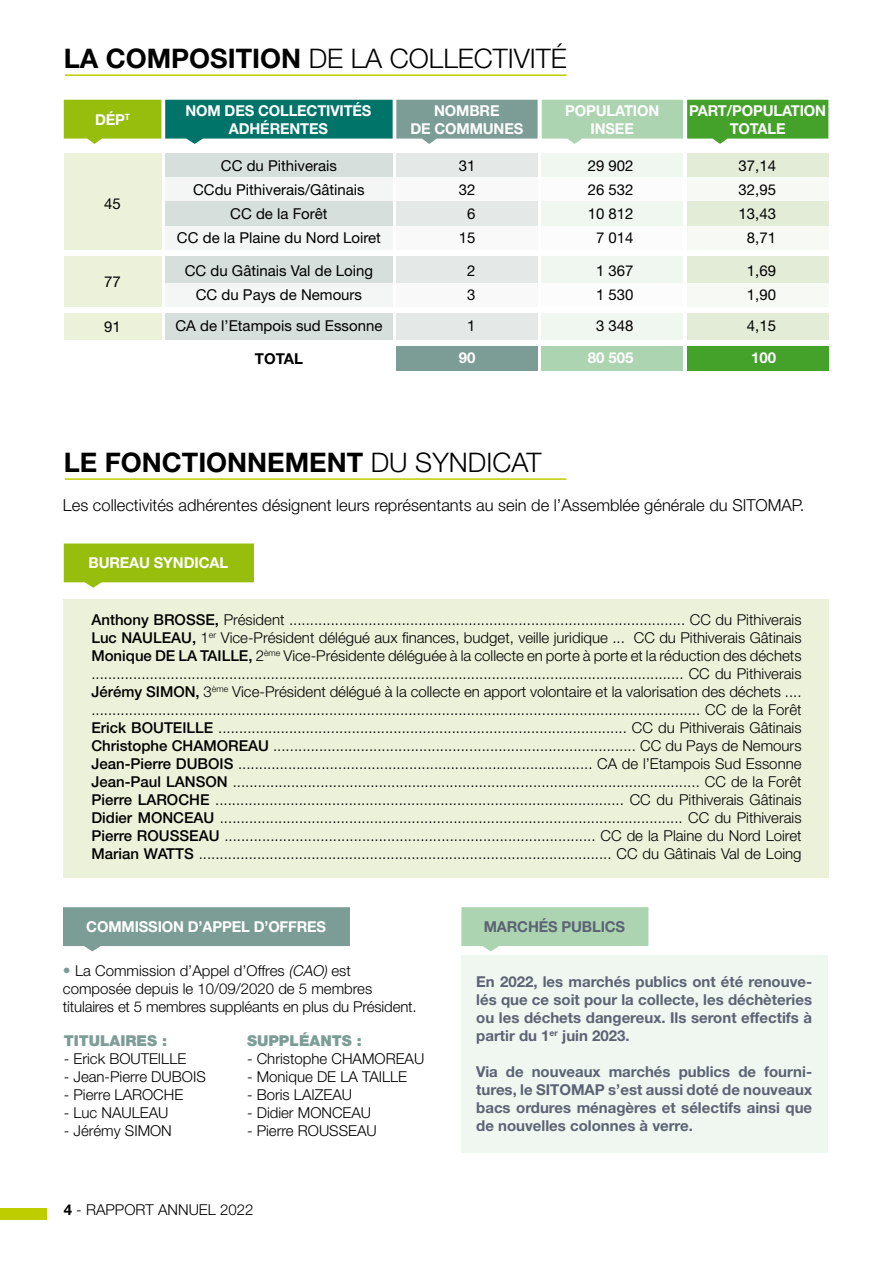
<style>
.page{position:relative;width:893px;height:1263px;background:#fff}
.page>*{position:absolute;margin:0;border:0;box-sizing:border-box;transform-origin:0 0}
.t1{font:300 27px "Helvetica Neue LT";color:#000}
.t2{font:700 27px "Helvetica Neue LT";color:#000}
.t3{font:300 16.5px "Helvetica Neue LT";color:#000}
.t4{font:300 15px/18px "Helvetica Neue LT";color:#000;text-align:justify}
.t5{font:700 15px/18px "Helvetica Neue LT";color:#5c6374;text-align:justify}
.t6{font:15px/24px "Helvetica Neue LT";color:#000;text-align:center}
.t7{font:700 15px/18px "Helvetica Neue LT";letter-spacing:-.01em;color:#fff;text-align:center}
.t8{font:900 15px "Helvetica Neue LT";color:#7c9d95}
.t9{font:700 15px "Helvetica Neue LT";color:#000}
.s1{font-weight:700}
.s2{font-weight:300}
.s3{font-weight:500}
.s4{font-size:15.75px;color:#7c9d95}
.s5{font-style:italic}
</style>
<div class="page">
<div style="left:542px;top:346px;width:141px;height:25px;background:#acd4b1"></div>
<div style="left:687px;top:346px;width:141px;height:25px;background:#44a12a"></div>
<div style="left:396px;top:346px;width:142px;height:25px;background:#7c9d95"></div>
<div style="left:64px;top:153px;width:97px;height:187px;background:#ecf2d9"></div>
<div style="left:165px;top:153px;width:228px;height:187px;background:#d6dfdc"></div>
<div style="left:396px;top:153px;width:142px;height:187px;background:#e4e9e7"></div>
<div style="left:542px;top:153px;width:141px;height:187px;background:#f0f6f0"></div>
<div style="left:687px;top:153px;width:141px;height:187px;background:#e2ecd7"></div>
<div style="left:165px;top:283px;width:692px;height:24px;background:#f7f9f6"></div>
<div style="left:165px;top:177px;width:692px;height:24px;background:#f7f9f6"></div>
<div style="left:165px;top:226px;width:692px;height:24px;background:#f7f9f6"></div>
<svg style="left:64px;top:100px;width:764px;height:44px;background:#6eac7b"></svg>
<div style="left:60px;top:250px;width:782px;height:6px;background:#fff"></div>
<div style="left:55px;top:307px;width:783px;height:6px;background:#fff"></div>
<svg style="left:461px;top:907px;width:187px;height:44px;background:#b5d8b9"></svg>
<div style="left:461px;top:955px;width:367px;height:197px;background:#f0f6f0"></div>
<div style="left:64px;top:599px;width:765px;height:278px;background:#ecf2d9"></div>
<svg style="left:64px;top:543px;width:190px;height:45px;background:#a4c62c"></svg>
<svg style="left:63px;top:907px;width:287px;height:44px;background:#8aa8a0"></svg>
<div style="left:0;top:1208px;width:47px;height:11px;background:#bdcd00"></div>
<hr style="left:65px;top:74px;width:501px;height:2px;background:#bdcd00">
<hr style="left:65px;top:478px;width:501px;height:2px;background:#bdcd00">
<h1 class="t1" style="left:64px;top:43px;width:505px"><span class="s1">LA COMPOSITION</span> DE LA COLLECTIVITÉ</h1>
<p class="t7" style="left:185px;top:103px;width:187px">NOM DES COLLECTIVITÉS<br>ADHÉRENTES</p>
<p class="t7" style="left:565px;top:103px;width:95px">POPULATION<br>INSEE</p>
<p class="t7" style="left:689px;top:103px;width:138px">PART/POPULATION<br>TOTALE</p>
<p class="t6" style="left:177px;top:155px;width:205px">CC du Pithiverais<br>CCdu Pithiverais/Gâtinais<br>CC de la Forêt<br>CC de la Plaine du Nord Loiret</p>
<p class="t6" style="left:185px;top:260px;width:190px">CC du Gâtinais Val de Loing<br>CC du Pays de Nemours</p>
<p class="t6" style="left:175px;top:316px;width:208px">CA de l’Etampois sud Essonne</p>
<p class="t9" style="left:255px;top:353px;width:50px">TOTAL</p>
<p class="t7" style="left:95px;top:112px;width:37px">DÉP<sup>T</sup></p>
<p class="t7" style="left:410px;top:103px;width:114px">NOMBRE<br>DE COMMUNES</p>
<p class="t6" style="left:459px;top:155px;width:18px">31<br>32<br>6<br>15</p>
<p class="t6" style="left:467px;top:260px;width:10px;text-align:left">2<br>3</p>
<p class="t6" style="left:467px;top:316px;width:10px">1</p>
<p class="t7" style="left:459px;top:350px;width:18px">90</p>
<p class="t6" style="left:588px;top:155px;width:47px">29 902<br>26 532<br>10 812<br>7 014</p>
<p class="t6" style="left:596px;top:260px;width:39px;text-align:left">1 367<br>1 530</p>
<p class="t6" style="left:596px;top:316px;width:39px">3 348</p>
<p class="t7" style="left:588px;top:350px;width:47px">80 505</p>
<p class="t6" style="left:738px;top:155px;width:39px">37,14<br>32,95<br>13,43<br>8,71</p>
<p class="t6" style="left:747px;top:260px;width:31px;text-align:left">1,69<br>1,90</p>
<p class="t6" style="left:747px;top:316px;width:31px">4,15</p>
<p class="t7" style="left:751px;top:350px;width:27px">100</p>
<p class="t6" style="left:104px;top:193px;width:18px">45</p>
<p class="t6" style="left:104px;top:271px;width:18px">77</p>
<p class="t6" style="left:104px;top:316px;width:18px">91</p>
<h1 class="t2" style="left:64px;top:452px;width:479px">LE FONCTIONNEMENT <span class="s2">DU SYNDICAT</span></h1>
<p class="t3" style="left:63px;top:495px;width:743px">Les collectivités adhérentes désignent leurs représentants au sein de l’Assemblée générale du SITOMAP.</p>
<p class="t7" style="left:89px;top:556px;width:141px">BUREAU SYNDICAL</p>
<p class="t4" style="left:91px;top:610px;width:712px"><span class="s3">Anthony BROSSE,</span> Président ............................................................................................... CC du Pithiverais <span class="s3">Luc NAULEAU,</span> 1<sup>er</sup> Vice-Président délégué aux finances, budget, veille juridique ... CC du Pithiverais Gâtinais <span class="s3">Monique DE LA TAILLE,</span> 2<sup>ème</sup> Vice-Présidente déléguée à la collecte en porte à porte et la réduction des déchets .............................................................................................................................................. CC du Pithiverais <span class="s3">Jérémy SIMON,</span> 3<sup>ème</sup> Vice-Président délégué à la collecte en apport volontaire et la valorisation des déchets .... .................................................................................................................................................. CC de la Forêt <span class="s3">Erick BOUTEILLE</span> .................................................................................................. CC du Pithiverais Gâtinais <span class="s3">Christophe CHAMOREAU</span> ....................................................................................... CC du Pays de Nemours <span class="s3">Jean-Pierre DUBOIS</span> ..................................................................................... CA de l’Etampois Sud Essonne <span class="s3">Jean-Paul LANSON</span> ................................................................................................................ CC de la Forêt <span class="s3">Pierre LAROCHE</span> .................................................................................................. CC du Pithiverais Gâtinais <span class="s3">Didier MONCEAU</span> ............................................................................................................... CC du Pithiverais <span class="s3">Pierre ROUSSEAU</span> ......................................................................................... CC de la Plaine du Nord Loiret <span class="s3">Marian WATTS</span> ................................................................................................... CC du Gâtinais Val de Loing</p>
<p class="t7" style="left:86px;top:919px;width:241px">COMMISSION D’APPEL D’OFFRES</p>
<p class="t4" style="left:63px;top:962px;width:355px;text-align:left"><span class="s4">•</span> La Commission d’Appel d’Offres <span class="s5">(CAO)</span> est composée depuis le 10/09/2020 de 5 membres titulaires et 5 membres suppléants en plus du Président.</p>
<p class="t8" style="left:64px;top:1031px;width:105px">TITULAIRES :</p>
<p class="t4" style="left:64px;top:1049px;width:124px">- Erick BOUTEILLE</p>
<p class="t4" style="left:64px;top:1067px;width:143px">- Jean-Pierre DUBOIS</p>
<p class="t4" style="left:64px;top:1085px;width:121px">- Pierre LAROCHE</p>
<p class="t4" style="left:64px;top:1103px;width:106px">- Luc NAULEAU</p>
<p class="t4" style="left:64px;top:1121px;width:110px">- Jérémy SIMON</p>
<p class="t8" style="left:247px;top:1031px;width:116px">SUPPLÉANTS :</p>
<p class="t4" style="left:247px;top:1049px;width:179px">- Christophe CHAMOREAU</p>
<p class="t4" style="left:247px;top:1067px;width:162px">- Monique DE LA TAILLE</p>
<p class="t4" style="left:247px;top:1085px;width:107px">- Boris LAIZEAU</p>
<p class="t4" style="left:247px;top:1103px;width:126px">- Didier MONCEAU</p>
<p class="t4" style="left:247px;top:1121px;width:131px">- Pierre ROUSSEAU</p>
<p class="t4" style="left:64px;top:1201px;width:191px"><span class="s1">4</span> - RAPPORT ANNUEL 2022</p>
<p class="t5" style="left:484px;top:919px;width:143px">MARCHÉS PUBLICS</p>
<p class="t5" style="left:476px;top:974px;width:337px">En 2022, les marchés publics ont été renouve&shy;lés que ce soit pour la collecte, les déchèteries ou les déchets dangereux. Ils seront effectifs à partir du 1<sup>er</sup> juin 2023.</p>
<p class="t5" style="left:476px;top:1064px;width:337px">Via de nouveaux marchés publics de fourni&shy;tures, le SITOMAP s’est aussi doté de nouveaux bacs ordures ménagères et sélectifs ainsi que de nouvelles colonnes à verre.</p>
</div>
